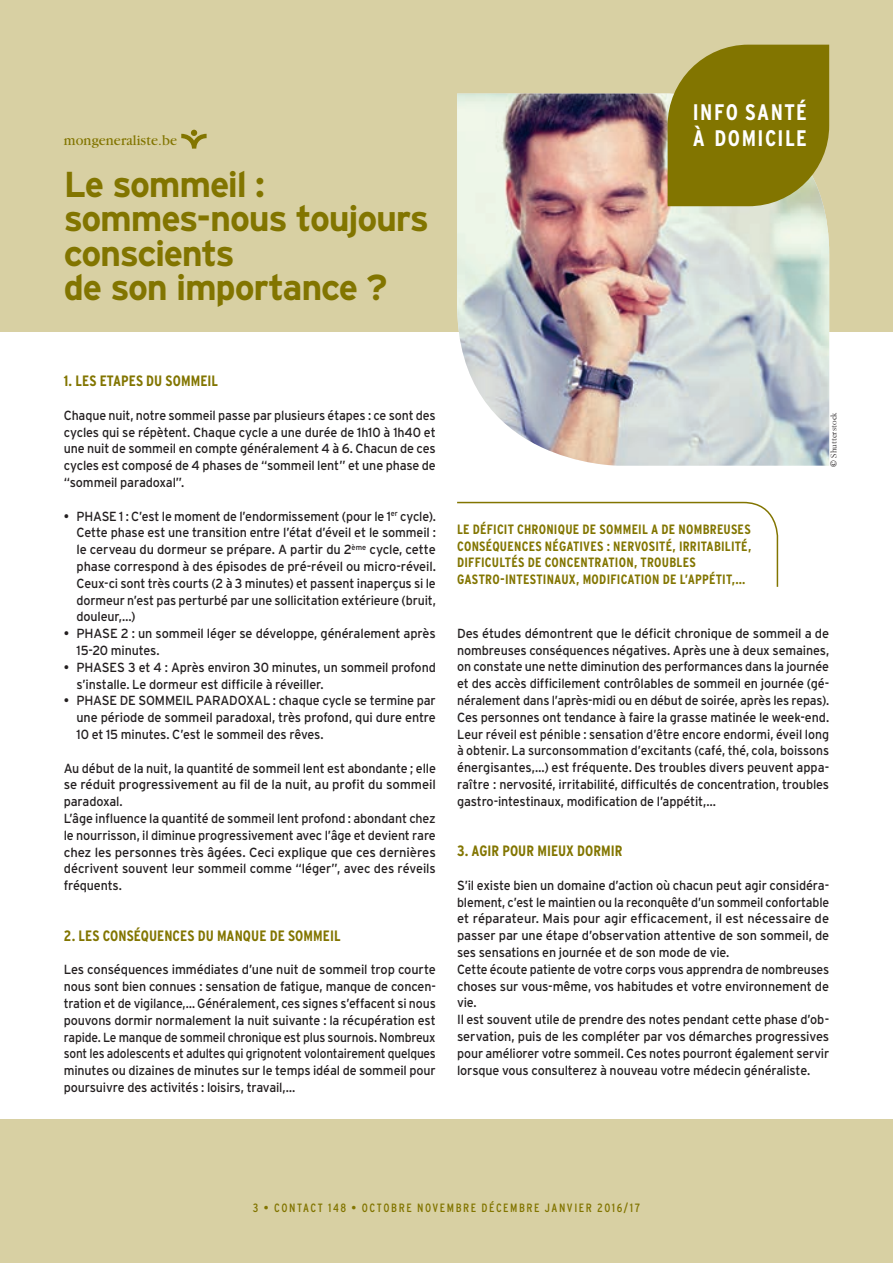
<style>
.page{position:relative;width:893px;height:1263px;background:#fff}
.page>*{position:absolute;margin:0;border:0;box-sizing:border-box;transform-origin:0 0}
.t1{font:700 36px/34.5px "Interstate";letter-spacing:-.035em;color:#827500}
.t2{font:700 condensed 22.5px/25.5px "Interstate";letter-spacing:.065em;color:#fff}
.t3{font:700 condensed 15px "Interstate";letter-spacing:.005em;color:#827500}
.t4{font:15px "Garamond";letter-spacing:.01em;color:#827500;scale:.95 1}
.t5{font:700 condensed 13.5px/16.8px "Interstate";letter-spacing:.015em;color:#827500}
.t6{font:13.2px/16.8px "Interstate";letter-spacing:-.01em;color:#231f20;scale:.95 1}
.t7{font:13.2px/16.8px "Interstate";letter-spacing:-.01em;color:#231f20;text-align:justify}
.t8{font:13.2px/16.8px "Interstate";letter-spacing:-.01em;color:#231f20;text-align:justify;scale:.94 1}
.t9{font:13.2px/16.8px "Interstate";letter-spacing:-.01em;color:#231f20;scale:.96 1}
.t10{font:condensed 12px "Interstate";letter-spacing:.13em;color:#827500}
.t11{font:9px "Garamond";letter-spacing:.015em;color:#231f20}
.s1{font-weight:700}
</style>
<div class="page">
<div style="left:0;top:0;width:893px;height:332px;background:#d8d0a3"></div>
<img style="left:457px;top:94px;width:372px;height:372px">
<svg style="left:668px;top:45px;width:161px;height:161px;background:#8a7e11"></svg>
<div style="left:0;top:1119px;width:893px;height:144px;background:#d8d0a3"></div>
<svg style="left:181px;top:130px;width:26px;height:19px"></svg>
<svg style="left:457px;top:501px;width:322px;height:86px"></svg>
<p class="t4" style="left:64px;top:133px;width:121px">mongeneraliste.be</p>
<h1 class="t1" style="left:64px;top:167px;width:367px">Le sommeil : sommes-nous toujours conscients<br>de son importance ?</h1>
<h2 class="t2" style="left:693px;top:99px;width:116px">INFO SANTÉ<br>À DOMICILE</h2>
<p class="t3" style="left:64px;top:373px;width:156px">1. LES ETAPES DU SOMMEIL</p>
<p class="t8" style="left:64px;top:407px;width:397px">Chaque nuit, notre sommeil passe par plusieurs étapes : ce sont des cycles qui se répètent. Chaque cycle a une durée de 1h10 à 1h40 et une nuit de sommeil en compte généralement 4 à 6. Chacun de ces cycles est composé de 4 phases de “sommeil lent” et une phase de “sommeil paradoxal”.</p>
<p class="t8" style="left:77px;top:507px;width:384px;text-indent:-13px">• PHASE 1 : C’est le moment de l’endormissement (pour le 1<sup>er</sup> cycle).<br>Cette phase est une transition entre l’état d’éveil et le sommeil : le cerveau du dormeur se prépare. A partir du 2<sup>ème</sup> cycle, cette phase correspond à des épisodes de pré-réveil ou micro-réveil.<br>Ceux-ci sont très courts (2 à 3 minutes) et passent inaperçus si le dormeur n’est pas perturbé par une sollicitation extérieure (bruit, douleur,…)</p>
<p class="t9" style="left:77px;top:625px;width:376px;text-indent:-13px">• PHASE 2 : un sommeil léger se développe, généralement après<br>15-20 minutes.</p>
<p class="t6" style="left:77px;top:659px;width:380px;text-indent:-13px">• PHASES 3 et 4 : Après environ 30 minutes, un sommeil profond s’installe. Le dormeur est difficile à réveiller.</p>
<p class="t6" style="left:77px;top:692px;width:380px;text-align:justify;text-indent:-13px">• PHASE DE SOMMEIL PARADOXAL : chaque cycle se termine par une période de sommeil paradoxal, très profond, qui dure entre 10 et 15 minutes. C’est le sommeil des rêves.</p>
<p class="t6" style="left:64px;top:759px;width:393px">Au début de la nuit, la quantité de sommeil lent est abondante ; elle se réduit progressivement au fil de la nuit, au profit du sommeil paradoxal.<br>L’âge influence la quantité de sommeil lent profond : abondant chez le nourrisson, il diminue progressivement avec l’âge et devient rare chez les personnes très âgées. Ceci explique que ces dernières décrivent souvent leur sommeil comme “léger”, avec des réveils fréquents.</p>
<p class="t3" style="left:64px;top:927px;width:278px">2. LES CONSÉQUENCES DU MANQUE DE SOMMEIL</p>
<p class="t9" style="left:64px;top:961px;width:389px;text-align:justify">Les conséquences immédiates d’une nuit de sommeil trop courte nous sont bien connues : sensation de fatigue, manque de concen&shy;tration et de vigilance,… Généralement, ces signes s’effacent si nous pouvons dormir normalement la nuit suivante : la récupération est rapide. Le manque de sommeil chronique est plus sournois. Nombreux sont les adolescents et adultes qui grignotent volontairement quelques minutes ou dizaines de minutes sur le temps idéal de sommeil pour poursuivre des activités : loisirs, travail,…</p>
<p class="t5" style="left:457px;top:521px;width:296px">LE DÉFICIT CHRONIQUE DE SOMMEIL A DE NOMBREUSES CONSÉQUENCES NÉGATIVES : NERVOSITÉ, IRRITABILITÉ, DIFFICULTÉS DE CONCENTRATION, TROUBLES GASTRO-INTESTINAUX, MODIFICATION DE L’APPÉTIT,…</p>
<p class="t11" style="left:829px;top:467px;width:56px;rotate:-90deg"><span class="s1">©</span> Shutterstock</p>
<p class="t7" style="left:457px;top:625px;width:374px">Des études démontrent que le déficit chronique de sommeil a de nombreuses conséquences négatives. Après une à deux semaines, on constate une nette diminution des performances dans la journée et des accès difficilement contrôlables de sommeil en journée (gé&shy;néralement dans l’après-midi ou en début de soirée, après les repas).<br>Ces personnes ont tendance à faire la grasse matinée le week-end.<br>Leur réveil est pénible : sensation d’être encore endormi, éveil long à obtenir. La surconsommation d’excitants (café, thé, cola, boissons énergisantes,…) est fréquente. Des troubles divers peuvent appa&shy;raître : nervosité, irritabilité, difficultés de concentration, troubles gastro-intestinaux, modification de l’appétit,…</p>
<p class="t3" style="left:457px;top:842px;width:167px">3. AGIR POUR MIEUX DORMIR</p>
<p class="t6" style="left:457px;top:877px;width:393px">S’il existe bien un domaine d’action où chacun peut agir considéra&shy;blement, c’est le maintien ou la reconquête d’un sommeil confortable et réparateur. Mais pour agir efficacement, il est nécessaire de passer par une étape d’observation attentive de son sommeil, de ses sensations en journée et de son mode de vie.<br>Cette écoute patiente de votre corps vous apprendra de nombreuses choses sur vous-même, vos habitudes et votre environnement de vie.<br>Il est souvent utile de prendre des notes pendant cette phase d’ob&shy;servation, puis de les compléter par vos démarches progressives pour améliorer votre sommeil. Ces notes pourront également servir lorsque vous consulterez à nouveau votre médecin généraliste.</p>
<p class="t10" style="left:253px;top:1200px;width:389px">3 • CONTACT 148 • OCTOBRE NOVEMBRE DÉCEMBRE JANVIER 2016/17</p>
</div>
